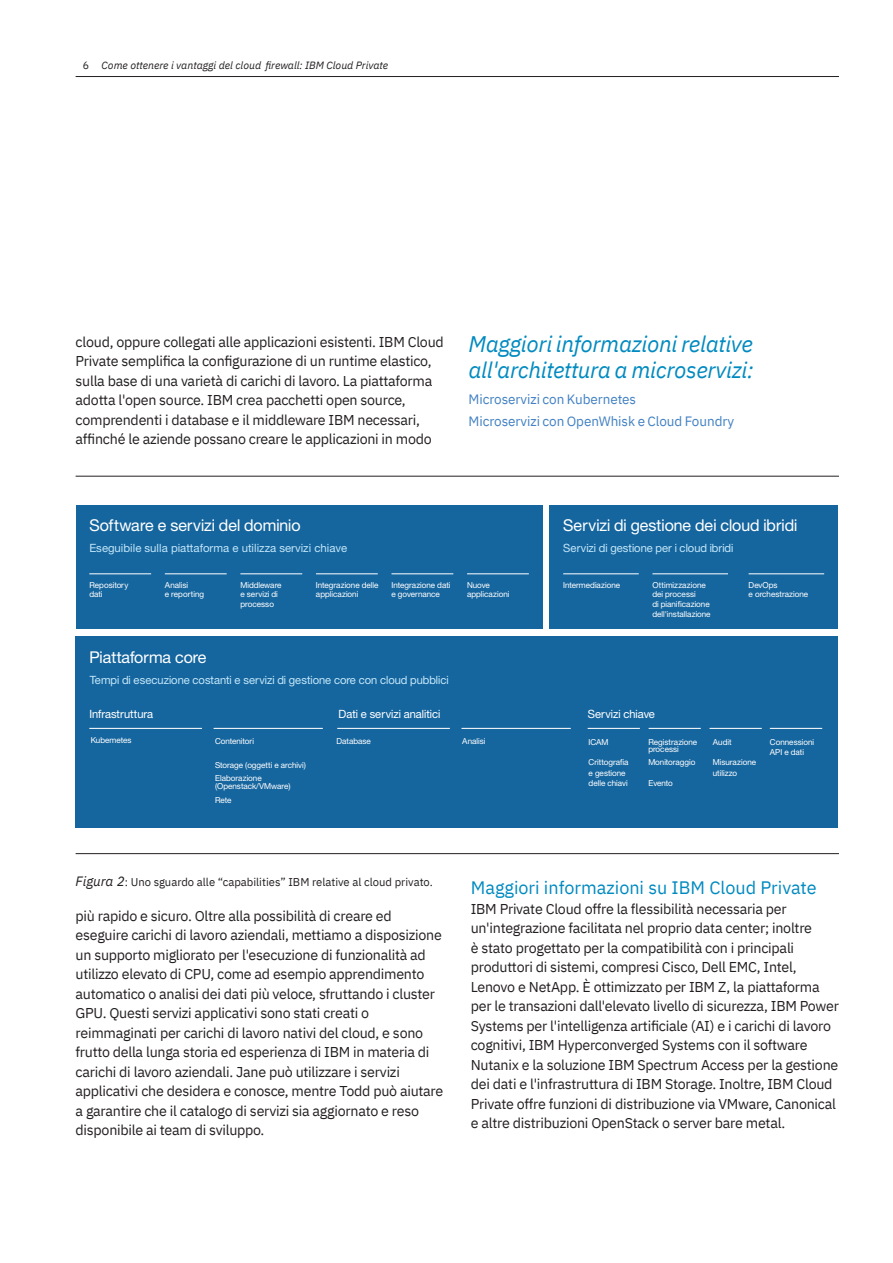
<style>
.page{position:relative;width:893px;height:1263px;background:#fff}
.page>*{position:absolute;margin:0;border:0;box-sizing:border-box;transform-origin:0 0}
._2G_body_callout__co{font:italic 22.5px/25.5px "IBM Plex Sans";letter-spacing:-.015em;color:#008ac0}
._2A_head__color{font:18px "IBM Plex Sans";color:#008ac0}
.t1{font:16.35px "Helv Neue Romanfor IBM";color:#fff}
._2C_body{font:14.25px/19.5px "IBM Plex Sans";letter-spacing:-.02em;color:#231f20}
._2G_body_callout__co-2{font:13.5px "IBM Plex Sans";letter-spacing:-.005em;color:#4180c3}
.t2{font:11.4px "Helv Neue Romanfor IBM";color:#c1e6f8}
.t3{font:11.4px "Helvetica Neue";color:#c1e6f8}
.t4{font:11.4px "Helv Neue Romanfor IBM";color:#fff}
._2E_figure_caption{font:11.25px "IBM Plex Sans";color:#231f20}
.t5{font:italic 10.5px "IBM Plex Sans";color:#231f20}
.t6{font:8.25px/9.9px "Helv Neue Romanfor IBM";color:#fff}
.s1{font-style:normal}
.s2{font-style:italic;font-size:13.5px}
</style>
<div class="page">
<hr style="left:76px;top:76px;width:763px;height:1px;background:#231f20">
<div style="left:76px;top:505px;width:467px;height:124px;background:#15659e"></div>
<div style="left:76px;top:636px;width:762px;height:191px;background:#15659e"></div>
<hr style="left:89px;top:573px;width:62px;height:1px;background:#fff">
<hr style="left:165px;top:573px;width:62px;height:1px;background:#fff">
<hr style="left:240px;top:573px;width:62px;height:1px;background:#fff">
<hr style="left:316px;top:573px;width:62px;height:1px;background:#fff">
<hr style="left:391px;top:573px;width:62px;height:1px;background:#fff">
<hr style="left:467px;top:573px;width:62px;height:1px;background:#fff">
<div style="left:549px;top:505px;width:289px;height:124px;background:#15659e"></div>
<hr style="left:563px;top:573px;width:76px;height:1px;background:#fff">
<hr style="left:652px;top:573px;width:76px;height:1px;background:#fff">
<hr style="left:749px;top:573px;width:75px;height:1px;background:#fff">
<hr style="left:89px;top:728px;width:113px;height:1px;background:#fff">
<hr style="left:214px;top:728px;width:109px;height:1px;background:#fff">
<hr style="left:337px;top:728px;width:113px;height:1px;background:#fff">
<hr style="left:462px;top:728px;width:109px;height:1px;background:#fff">
<hr style="left:588px;top:728px;width:52px;height:1px;background:#fff">
<hr style="left:649px;top:728px;width:52px;height:1px;background:#fff">
<hr style="left:710px;top:728px;width:52px;height:1px;background:#fff">
<hr style="left:770px;top:728px;width:52px;height:1px;background:#fff">
<hr style="left:76px;top:476px;width:763px;height:1px;background:#231f20">
<hr style="left:76px;top:853px;width:763px;height:1px;background:#231f20">
<p class="t5" style="left:83px;top:57px;width:307px"><span class="s1">6</span> Come ottenere i vantaggi del cloud firewall: IBM Cloud Private</p>
<p class="_2C_body" style="left:76px;top:331px;width:370px">cloud, oppure collegati alle applicazioni esistenti. IBM Cloud Private semplifica la configurazione di un runtime elastico, sulla base di una varietà di carichi di lavoro. La piattaforma adotta l'open source. IBM crea pacchetti open source, comprendenti i database e il middleware IBM necessari, affinché le aziende possano creare le applicazioni in modo</p>
<p class="_2G_body_callout__co" style="left:468px;top:330px;width:287px">Maggiori informazioni relative all'architettura a microservizi:</p>
<p class="_2G_body_callout__co-2" style="left:468px;top:388px;width:169px">Microservizi con Kubernetes</p>
<p class="_2G_body_callout__co-2" style="left:468px;top:411px;width:267px">Microservizi con OpenWhisk e Cloud Foundry</p>
<p class="t1" style="left:89px;top:516px;width:213px">Software e servizi del dominio</p>
<p class="t3" style="left:89px;top:540px;width:259px">Eseguibile sulla piattaforma e utilizza servizi chiave</p>
<p class="t6" style="left:89px;top:579px;width:41px">Repository dati</p>
<p class="t6" style="left:165px;top:579px;width:41px">Analisi<br>e reporting</p>
<p class="t6" style="left:240px;top:579px;width:43px">Middleware e servizi di processo</p>
<p class="t1" style="left:89px;top:647px;width:119px">Piattaforma core</p>
<p class="t6" style="left:316px;top:579px;width:64px">Integrazione delle applicazioni</p>
<p class="t6" style="left:391px;top:579px;width:61px">Integrazione dati e governance</p>
<p class="t6" style="left:467px;top:579px;width:44px">Nuove applicazioni</p>
<p class="t2" style="left:89px;top:673px;width:361px">Tempi di esecuzione costanti e servizi di gestione core con cloud pubblici</p>
<p class="t1" style="left:563px;top:516px;width:236px">Servizi di gestione dei cloud ibridi</p>
<p class="t2" style="left:563px;top:541px;width:172px">Servizi di gestione per i cloud ibridi</p>
<p class="t6" style="left:563px;top:579px;width:59px">Intermediazione</p>
<p class="t6" style="left:652px;top:579px;width:60px">Ottimizzazione dei processi<br>di pianificazione dell'installazione</p>
<p class="t6" style="left:749px;top:579px;width:61px">DevOps<br>e orchestrazione</p>
<p class="t4" style="left:89px;top:707px;width:65px">Infrastruttura</p>
<p class="t4" style="left:339px;top:707px;width:103px">Dati e servizi analitici</p>
<p class="t4" style="left:588px;top:707px;width:69px">Servizi chiave</p>
<p class="t6" style="left:91px;top:735px;width:42px">Kubemetes</p>
<p class="t6" style="left:215px;top:736px;width:40px">Contenitori</p>
<p class="t6" style="left:337px;top:736px;width:36px">Database</p>
<p class="t6" style="left:462px;top:736px;width:25px">Analisi</p>
<p class="t6" style="left:589px;top:737px;width:21px">ICAM</p>
<p class="t6" style="left:589px;top:757px;width:41px;line-height:10.4px">Crittografia e gestione delle chiavi</p>
<p class="t6" style="left:648px;top:738px;width:50px;line-height:7.5px">Registrazione processi</p>
<p class="t6" style="left:648px;top:757px;width:49px">Monitoraggio</p>
<p class="t6" style="left:648px;top:778px;width:26px">Evento</p>
<p class="t6" style="left:215px;top:757px;width:92px;line-height:13.8px">Storage (oggetti e archivi)<br>Elaborazione</p>
<p class="t6" style="left:215px;top:779px;width:77px;line-height:13.8px">(Openstack/VMware)<br>Rete</p>
<p class="t6" style="left:713px;top:737px;width:20px">Audit</p>
<p class="t6" style="left:713px;top:757px;width:45px;line-height:10.4px">Misurazione utilizzo</p>
<p class="t6" style="left:770px;top:736px;width:46px;line-height:10.4px">Connessioni<br>API e dati</p>
<p class="_2E_figure_caption" style="left:76px;top:874px;width:359px"><span class="s2">Figura 2</span>: Uno sguardo alle “capabilities” IBM relative al cloud privato.</p>
<p class="_2C_body" style="left:76px;top:905px;width:369px">più rapido e sicuro. Oltre alla possibilità di creare ed eseguire carichi di lavoro aziendali, mettiamo a disposizione un supporto migliorato per l'esecuzione di funzionalità ad utilizzo elevato di CPU, come ad esempio apprendimento automatico o analisi dei dati più veloce, sfruttando i cluster GPU. Questi servizi applicativi sono stati creati o reimmaginati per carichi di lavoro nativi del cloud, e sono frutto della lunga storia ed esperienza di IBM in materia di carichi di lavoro aziendali. Jane può utilizzare i servizi applicativi che desidera e conosce, mentre Todd può aiutare a garantire che il catalogo di servizi sia aggiornato e reso disponibile ai team di sviluppo.</p>
<p class="_2A_head__color" style="left:471px;top:874px;width:347px">Maggiori informazioni su IBM Cloud Private</p>
<p class="_2C_body" style="left:471px;top:898px;width:370px">IBM Private Cloud offre la flessibilità necessaria per un'integrazione facilitata nel proprio data center; inoltre<br>è stato progettato per la compatibilità con i principali produttori di sistemi, compresi Cisco, Dell EMC, Intel, Lenovo e NetApp. È ottimizzato per IBM Z, la piattaforma per le transazioni dall'elevato livello di sicurezza, IBM Power Systems per l'intelligenza artificiale (AI) e i carichi di lavoro cognitivi, IBM Hyperconverged Systems con il software Nutanix e la soluzione IBM Spectrum Access per la gestione dei dati e l'infrastruttura di IBM Storage. Inoltre, IBM Cloud Private offre funzioni di distribuzione via VMware, Canonical e altre distribuzioni OpenStack o server bare metal.</p>
</div>
